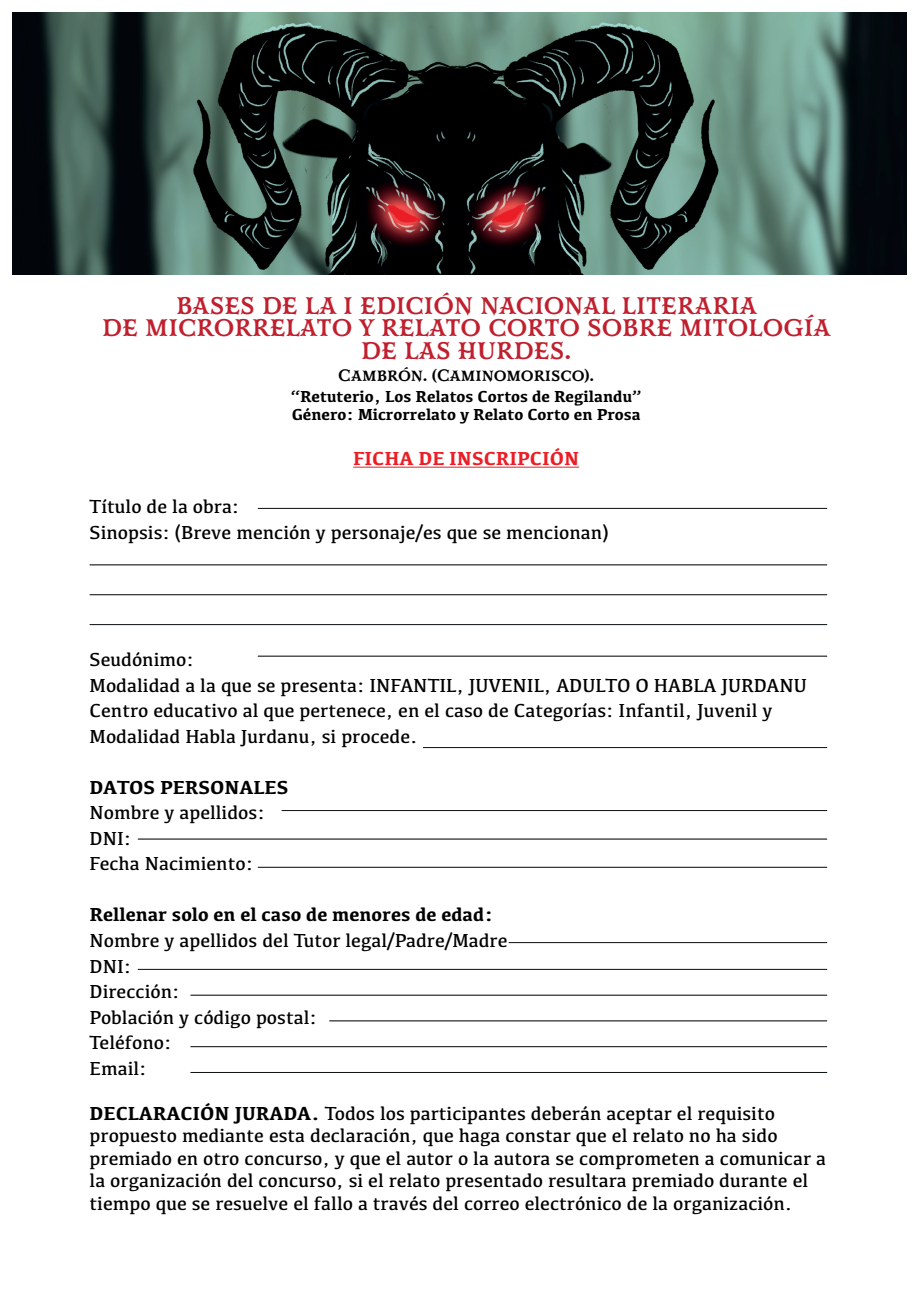
<style>
.page{position:relative;width:919px;height:1289px;background:#fff}
.page>*{position:absolute;margin:0;border:0;box-sizing:border-box;transform-origin:0 0}
.t1{font:700 24px/22.5px "Mr Darcy";color:#c01f2e;text-align:center}
.t2{font:19.5px/25.5px "Kefa";color:#000001}
.t3{font:700 19.5px "Kefa";color:#000001}
.t4{font:700 19.5px "Kefa";color:#ec1d25}
.t5{font:700 16.5px/18px "Kefa";color:#000001}
.t6{font:700 16.5px "Mr Darcy";color:#000001}
.s1{font-weight:700}
</style>
<div class="page">
<hr style="left:353px;top:466px;width:226px;height:1px;background:#ec1d25">
<img style="left:13px;top:13px;width:893px;height:262px">
<hr style="left:258px;top:508px;width:569px;height:1px;background:#101315">
<hr style="left:258px;top:656px;width:569px;height:1px;background:#101315">
<hr style="left:423px;top:747px;width:404px;height:1px;background:#101315">
<hr style="left:282px;top:810px;width:545px;height:1px;background:#101315">
<hr style="left:138px;top:838px;width:689px;height:1px;background:#101315">
<hr style="left:258px;top:867px;width:569px;height:1px;background:#101315">
<hr style="left:508px;top:942px;width:319px;height:1px;background:#101315">
<hr style="left:138px;top:969px;width:689px;height:1px;background:#101315">
<hr style="left:190px;top:994px;width:637px;height:1px;background:#101315">
<hr style="left:329px;top:1020px;width:498px;height:1px;background:#101315">
<hr style="left:190px;top:1046px;width:637px;height:1px;background:#101315">
<hr style="left:190px;top:1072px;width:637px;height:1px;background:#101315">
<hr style="left:90px;top:564px;width:737px;height:1px;background:#101315">
<hr style="left:90px;top:594px;width:737px;height:1px;background:#101315">
<hr style="left:90px;top:624px;width:737px;height:1px;background:#101315">
<p class="t1" style="left:102px;top:295px;width:730px">BASES DE LA I EDICIÓN NACIONAL LITERARIA<br>DE MICRORRELATO Y RELATO CORTO SOBRE MITOLOGÍA<br>DE LAS HURDES.</p>
<p class="t6" style="left:338px;top:365px;width:257px">Cambrón. (Caminomorisco).</p>
<p class="t5" style="left:291px;top:387px;width:352px">“Retuterio, Los Relatos Cortos de Regilandu”<br>Género: Microrrelato y Relato Corto en Prosa</p>
<p class="t4" style="left:353px;top:445px;width:227px">FICHA DE INSCRIPCIÓN</p>
<p class="t2" style="left:90px;top:493px;width:520px">Título de la obra:<br>Sinopsis: (Breve mención y personaje/es que se mencionan)</p>
<p class="t2" style="left:90px;top:646px;width:718px">Seudónimo:<br>Modalidad a la que se presenta: INFANTIL, JUVENIL, ADULTO O HABLA JURDANU Centro educativo al que pertenece, en el caso de Categorías: Infantil, Juvenil y Modalidad Habla Jurdanu, si procede.</p>
<p class="t3" style="left:90px;top:774px;width:200px">DATOS PERSONALES</p>
<p class="t2" style="left:90px;top:799px;width:177px">Nombre y apellidos:<br>DNI:<br>Fecha Nacimiento:</p>
<p class="t3" style="left:90px;top:901px;width:405px">Rellenar solo en el caso de menores de edad:</p>
<p class="t2" style="left:90px;top:927px;width:419px">Nombre y apellidos del Tutor legal/Padre/Madre<br>DNI:<br>Dirección:<br>Población y código postal:<br>Teléfono:<br>Email:</p>
<p class="t2" style="left:90px;top:1101px;width:738px;line-height:22.5px"><span class="s1">DECLARACIÓN JURADA.</span> Todos los participantes deberán aceptar el requisito propuesto mediante esta declaración, que haga constar que el relato no ha sido premiado en otro concurso, y que el autor o la autora se comprometen a comunicar a la organización del concurso, si el relato presentado resultara premiado durante el tiempo que se resuelve el fallo a través del correo electrónico de la organización.</p>
</div>
